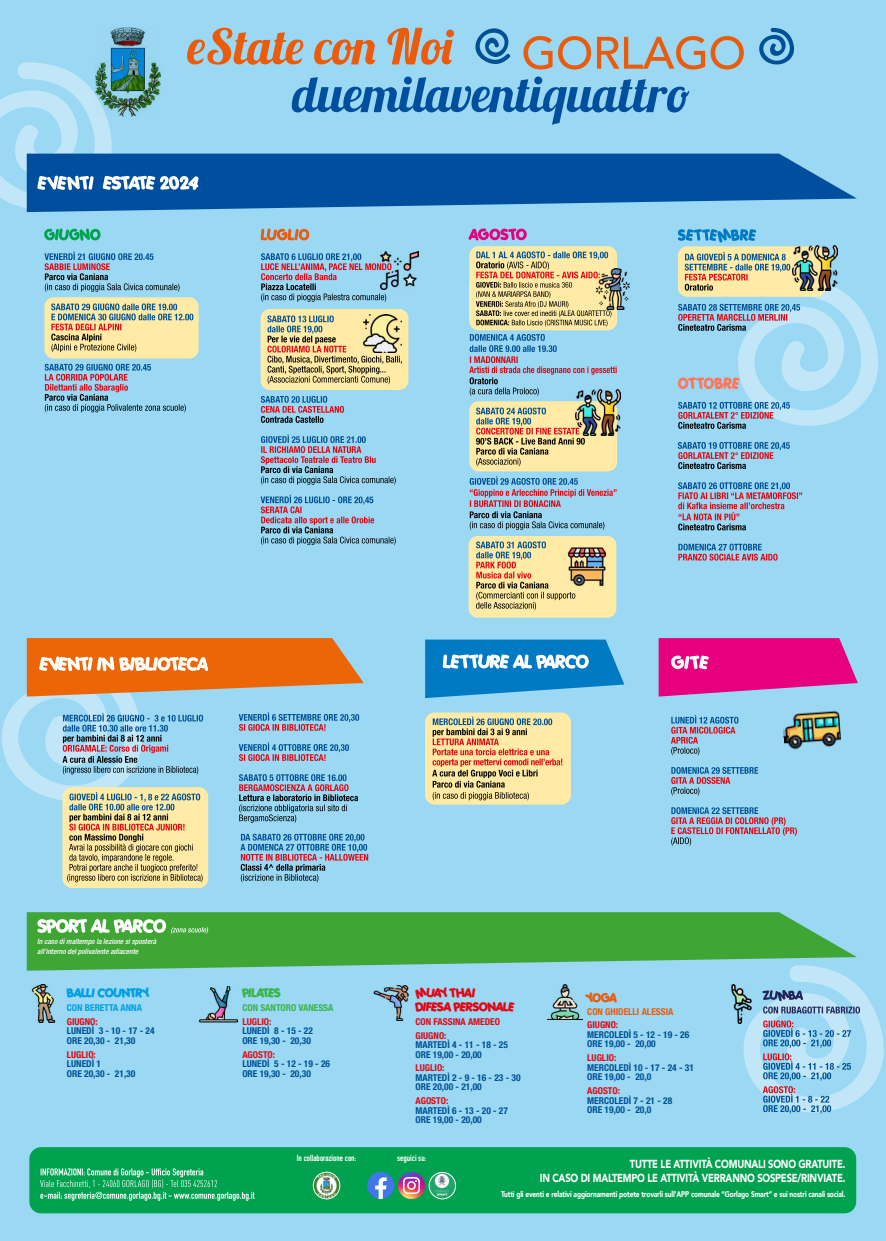
<style>
.page{position:relative;width:886px;height:1241px;background:#fff}
.page>*{position:absolute;margin:0;border:0;box-sizing:border-box;transform-origin:0 0}
.t1{font:11.81px/14.2px "Porkys";color:#e30613}
.t2{font:11.81px "Porkys";color:#009fe3}
.t3{font:11.81px "Porkys";color:#38b54a}
.t4{font:11.81px "Porkys";color:#ea5b0b}
.t5{font:900 11.69px/14px "Avenir";letter-spacing:-.02em;color:#fff;text-align:right;scale:.8 1}
.t6{font:700 condensed 9.44px/9.4px "Helvetica Neue LT Std";color:#005095}
.t7{font:700 condensed 9.44px/13.9px "Helvetica Neue LT Std";color:#e30613}
.t8{font:700 condensed 9.44px "Helvetica Neue LT Std";color:#ea5b0b}
.t9{font:700 condensed 9.44px "Helvetica Neue LT Std";color:#38b54a}
.t10{font:700 condensed 9.44px "Helvetica Neue LT Std";color:#009fe3}
.t11{font:700 8.75px "DIN Condensed";color:#fff}
.t12{font:900 8.25px "Avenir";letter-spacing:-.02em;color:#fff;scale:.8 1}
.t13{font:italic 500 condensed 7.38px/9.8px "Helvetica Neue LT Std";color:#fff}
.s1{font-size:11.69px}
</style>
<div class="page">
<div style="left:0;top:0;width:886px;height:1240px;background:#9ad8f3"></div>
<svg style="left:759px;top:28px;width:35px;height:36px"></svg>
<div style="left:29px;top:1146px;width:827px;height:67px;background:#00a14f;border-radius:12px"></div>
<svg style="left:40px;top:1168px;width:215px;height:32px"></svg>
<img style="left:398px;top:1172px;width:27px;height:26px">
<svg style="left:403px;top:1176px;width:17px;height:17px"></svg>
<svg style="left:367px;top:1172px;width:27px;height:26px"></svg>
<img style="left:429px;top:1171px;width:27px;height:27px;border-radius:13px">
<div style="left:429px;top:1171px;width:27px;height:27px;border:1px solid #fff;border-radius:50%"></div>
<img style="left:313px;top:1173px;width:27px;height:25px">
<div style="left:313px;top:1171px;width:27px;height:27px;border:1px solid #fff;border-radius:50%"></div>
<svg style="left:27px;top:912px;width:830px;height:58px;background:#4bac50"></svg>
<svg style="left:659px;top:638px;width:199px;height:58px;background:#db2591"></svg>
<svg style="left:37px;top:918px;width:171px;height:15px;background:#94cd8e"></svg>
<div style="left:62px;top:787px;width:146px;height:100px;background:#ffeba5;border-radius:9px"></div>
<svg style="left:2px;top:638px;width:366px;height:244px"></svg>
<svg style="left:671px;top:807px;width:126px;height:38px"></svg>
<svg style="left:671px;top:767px;width:87px;height:28px"></svg>
<svg style="left:671px;top:715px;width:67px;height:40px"></svg>
<img style="left:783px;top:710px;width:58px;height:40px">
<svg style="left:425px;top:639px;width:199px;height:59px;background:#3296d0"></svg>
<div style="left:425px;top:712px;width:146px;height:92px;background:#ffeba5;border-radius:9px"></div>
<svg style="left:432px;top:716px;width:130px;height:84px"></svg>
<img style="left:31px;top:984px;width:25px;height:38px">
<img style="left:200px;top:986px;width:37px;height:36px">
<img style="left:373px;top:985px;width:35px;height:35px">
<img style="left:548px;top:984px;width:35px;height:35px">
<img style="left:731px;top:984px;width:12px;height:39px">
<svg style="left:743px;top:965px;width:141px;height:148px"></svg>
<div style="left:468px;top:536px;width:148px;height:81px;background:#ffeba5;border-radius:9px"></div>
<svg style="left:27px;top:154px;width:830px;height:58px"></svg>
<svg style="left:0;top:28px;width:744px;height:181px"></svg>
<div style="left:44px;top:297px;width:155px;height:61px;background:#ffeba5;border-radius:9px"></div>
<svg style="left:45px;top:364px;width:141px;height:48px"></svg>
<svg style="left:51px;top:303px;width:142px;height:49px"></svg>
<svg style="left:44px;top:251px;width:136px;height:41px"></svg>
<svg style="left:44px;top:228px;width:57px;height:13px"></svg>
<img style="left:384px;top:252px;width:34px;height:36px">
<svg style="left:261px;top:253px;width:130px;height:49px"></svg>
<svg style="left:261px;top:228px;width:48px;height:12px"></svg>
<div style="left:261px;top:309px;width:147px;height:81px;background:#ffeba5;border-radius:9px"></div>
<img style="left:368px;top:314px;width:23px;height:1px">
<svg style="left:261px;top:494px;width:135px;height:51px"></svg>
<svg style="left:261px;top:434px;width:135px;height:50px"></svg>
<svg style="left:261px;top:396px;width:83px;height:27px"></svg>
<svg style="left:267px;top:315px;width:135px;height:69px"></svg>
<div style="left:469px;top:401px;width:148px;height:70px;background:#ffeba5;border-radius:9px"></div>
<img style="left:575px;top:547px;width:32px;height:39px">
<img style="left:575px;top:390px;width:45px;height:45px">
<div style="left:469px;top:246px;width:148px;height:59px;background:#ffeba5;border-radius:9px"></div>
<div style="left:469px;top:297px;width:148px;height:33px;background:#ffeba5;border-radius:9px"></div>
<div style="left:469px;top:297px;width:148px;height:21px;background:#ffeba5"></div>
<img style="left:611px;top:269px;width:19px;height:40px">
<svg style="left:468px;top:228px;width:59px;height:12px"></svg>
<svg style="left:476px;top:541px;width:99px;height:69px"></svg>
<svg style="left:470px;top:476px;width:146px;height:53px"></svg>
<svg style="left:476px;top:407px;width:109px;height:59px"></svg>
<svg style="left:469px;top:334px;width:148px;height:62px"></svg>
<svg style="left:476px;top:251px;width:135px;height:75px"></svg>
<svg style="left:678px;top:543px;width:99px;height:17px"></svg>
<svg style="left:678px;top:482px;width:124px;height:48px"></svg>
<div style="left:678px;top:246px;width:148px;height:51px;background:#ffeba5;border-radius:9px"></div>
<svg style="left:678px;top:252px;width:200px;height:177px"></svg>
<svg style="left:678px;top:228px;width:78px;height:14px"></svg>
<img style="left:792px;top:245px;width:46px;height:45px">
<svg style="left:678px;top:442px;width:112px;height:27px"></svg>
<p class="t13" style="left:37px;top:936px;width:120px">In caso di maltempo la lezione si sposterà all’interno del polivalente adiacente</p>
<p class="t2" style="left:67px;top:984px;width:83px">BALLI COUNTRY</p>
<p class="t10" style="left:67px;top:1001px;width:77px">CON BERETTA ANNA</p>
<p class="t7" style="left:67px;top:1014px;width:33px">GIUGNO:</p>
<p class="t6" style="left:67px;top:1025px;width:89px">LUNEDÌ 3 - 10 - 17 - 24<br>ORE 20,30 - 21,30</p>
<p class="t7" style="left:67px;top:1046px;width:31px">LUGLIO:</p>
<p class="t6" style="left:67px;top:1058px;width:70px">LUNEDÌ 1<br>ORE 20,30 - 21,30</p>
<p class="t3" style="left:242px;top:984px;width:40px">PILATES</p>
<p class="t9" style="left:242px;top:1001px;width:93px">CON SANTORO VANESSA</p>
<p class="t7" style="left:242px;top:1014px;width:31px">LUGLIO:</p>
<p class="t6" style="left:242px;top:1025px;width:72px">LUNEDÌ 8 - 15 - 22<br>ORE 19,30 - 20,30</p>
<p class="t7" style="left:242px;top:1046px;width:34px">AGOSTO:</p>
<p class="t6" style="left:242px;top:1058px;width:89px">LUNEDÌ 5 - 12 - 19 - 26<br>ORE 19,30 - 20,30</p>
<p class="t1" style="left:415px;top:985px;width:100px">MUAY THAI<br>DIFESA PERSONA<span class="s1">LE</span></p>
<p class="t7" style="left:415px;top:1014px;width:86px">CON FASSINA AMEDEO<br>GIUGNO:</p>
<p class="t6" style="left:415px;top:1039px;width:94px">MARTEDÌ 4 - 11 - 18 - 25<br>ORE 19,00 - 20,00</p>
<p class="t7" style="left:415px;top:1060px;width:31px">LUGLIO:</p>
<p class="t6" style="left:415px;top:1072px;width:107px">MARTEDÌ 2 - 9 - 16 - 23 - 30<br>ORE 20,00 - 21,00</p>
<p class="t7" style="left:415px;top:1093px;width:34px">AGOSTO:</p>
<p class="t6" style="left:415px;top:1105px;width:94px">MARTEDÌ 6 - 13 - 20 - 27<br>ORE 19,00 - 20,00</p>
<p class="t4" style="left:587px;top:990px;width:31px">YOGA</p>
<p class="t8" style="left:587px;top:1005px;width:88px">CON GHIDELLI ALESSIA</p>
<p class="t7" style="left:587px;top:1017px;width:33px">GIUGNO:</p>
<p class="t6" style="left:587px;top:1029px;width:104px">MERCOLEDÌ 5 - 12 - 19 - 26<br>ORE 19,00 - 20,00</p>
<p class="t7" style="left:587px;top:1050px;width:31px">LUGLIO:</p>
<p class="t6" style="left:587px;top:1062px;width:108px">MERCOLEDÌ 10 - 17 - 24 - 31<br>ORE 19,00 - 20,0</p>
<p class="t7" style="left:587px;top:1083px;width:34px">AGOSTO:</p>
<p class="t6" style="left:587px;top:1095px;width:86px">MERCOLEDÌ 7 - 21 - 28<br>ORE 19,00 - 20,0</p>
<p class="t11" style="left:297px;top:1151px;width:61px">In collaborazione con:</p>
<p class="t11" style="left:397px;top:1151px;width:31px">seguici su:</p>
<p class="t5" style="left:540px;top:1156px;width:383px">TUTTE LE ATTIVITÀ COMUNALI SONO GRATUITE.<br>IN CASO DI MALTEMPO LE ATTIVITÀ VERRANNO SOSPESE/RINVIATE.</p>
<p class="t12" style="left:501px;top:1186px;width:432px">Tutti gli eventi e relativi aggiornamenti potete trovarli sull’APP comunale “Gorlago Smart” e sui nostri canali social.</p>
</div>
